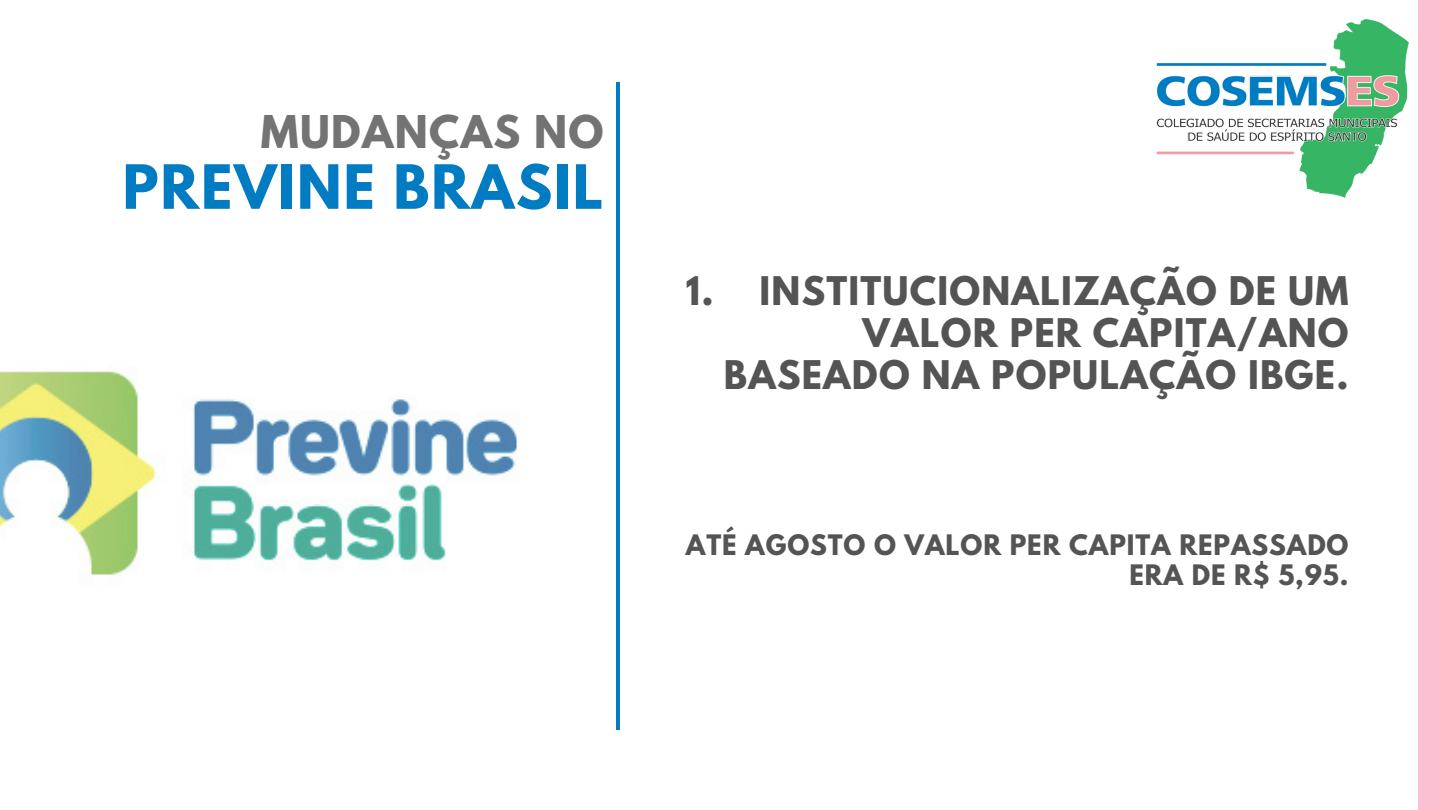
<style>
.page{position:relative;width:1440px;height:810px;background:#fff}
.page>*{position:absolute;margin:0;border:0;box-sizing:border-box;transform-origin:0 0}
.t1{font:700 54px "League Spartan";letter-spacing:.035em;color:#017cc2}
.t2{font:700 40px "League Spartan";letter-spacing:.035em;color:#737373}
.t3{font:700 35px/42px "League Spartan";letter-spacing:.035em;color:#545454;text-align:right}
.t4{font:700 25px/30px "League Spartan";letter-spacing:.035em;color:#545454;text-align:right}
</style>
<div class="page">
<hr style="left:616px;top:82px;width:4px;height:648px;background:#017cc2">
<div style="left:1418px;top:0;width:22px;height:810px;background:#fac1d3"></div>
<img style="left:1157px;top:20px;width:252px;height:177px">
<img style="left:0;top:371px;width:518px;height:204px">
<p class="t2" style="left:261px;top:112px;width:344px">MUDANÇAS NO</p>
<p class="t1" style="left:123px;top:160px;width:482px">PREVINE BRASIL</p>
<p class="t3" style="left:686px;top:275px;width:29px">1.</p>
<p class="t3" style="left:724px;top:275px;width:626px">INSTITUCIONALIZAÇÃO DE UM<br>VALOR PER CAPITA/ANO<br>BASEADO NA POPULAÇÃO IBGE.</p>
<p class="t4" style="left:686px;top:533px;width:664px">ATÉ AGOSTO O VALOR PER CAPITA REPASSADO<br>ERA DE R$ 5,95.</p>
</div>
